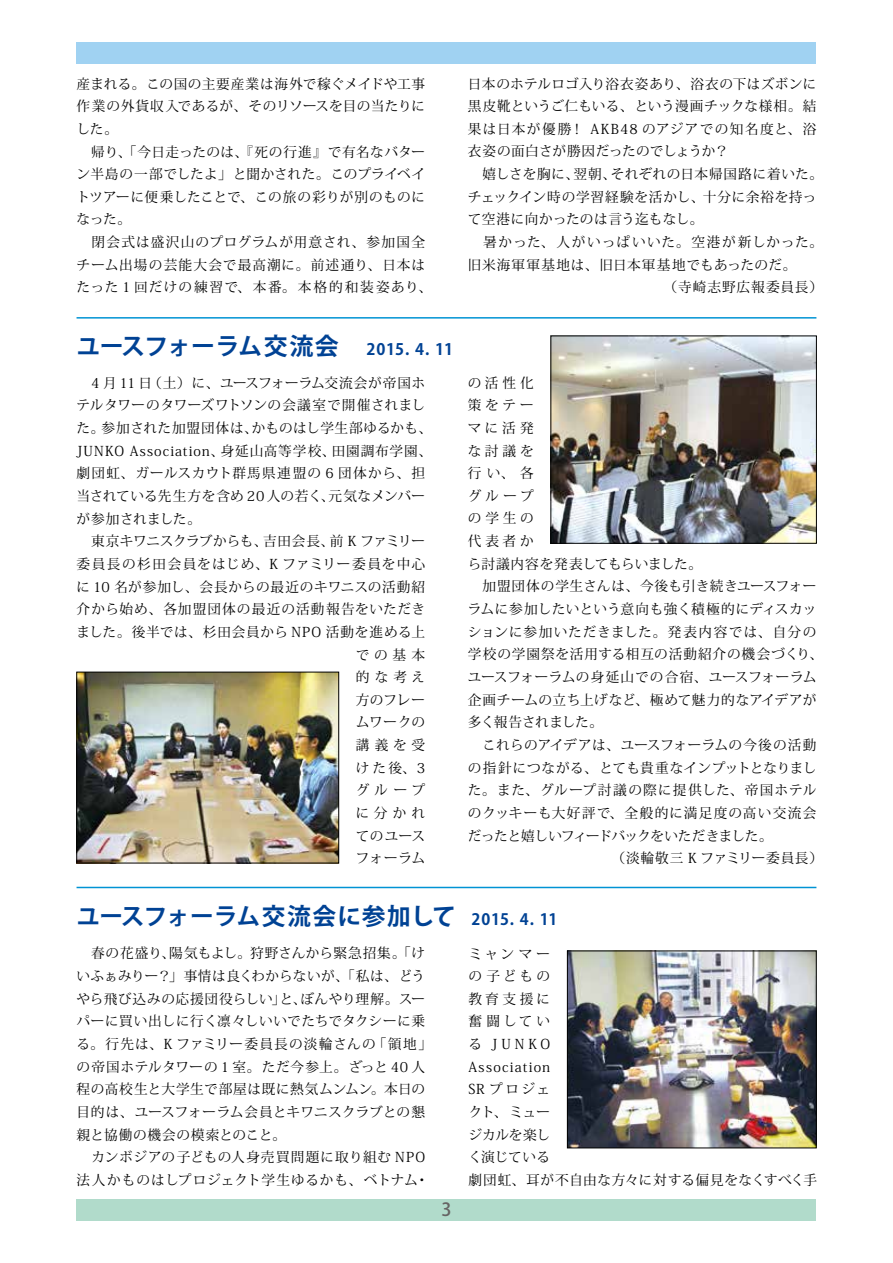
<style>
.page{position:relative;width:893px;height:1263px;background:#fff}
.page>*{position:absolute;margin:0;border:0;box-sizing:border-box;transform-origin:0 0}
.t1{font:700 24px "Koz Go Pro";letter-spacing:-.01em;color:#004294}
.t2{font:700 23.7px "Koz Go Pro";letter-spacing:.005em;color:#004294}
.t3{font:500 18px "Koz Go Pro";color:#666464}
.t4{font:13.65px/22.6px "Koz Min Pro";letter-spacing:.045em;color:#000}
.t5{font:13.65px/22.6px "Koz Min Pro";letter-spacing:.075em;color:#000}
.t6{font:13.65px "Koz Min Pro";letter-spacing:.015em;color:#000}
.t7{font:13.65px "Koz Min Pro";letter-spacing:.07em;color:#000}
.t8{font:13.65px "Koz Min Pro";letter-spacing:.025em;color:#000}
.t9{font:13.65px "Koz Min Pro";letter-spacing:.085em;color:#000}
.t10{font:13.65px "Koz Min Pro";letter-spacing:.02em;color:#000}
.t11{font:13.65px "Koz Min Pro";letter-spacing:.005em;color:#000}
.t12{font:13.65px "Koz Min Pro";letter-spacing:-.015em;color:#000}
.t13{font:13.65px "Koz Min Pro";letter-spacing:.01em;color:#000}
.t14{font:13.65px "Koz Min Pro";letter-spacing:.095em;color:#000}
.t15{font:13.65px "Koz Min Pro";letter-spacing:.09em;color:#000}
.t16{font:13.65px "Koz Min Pro";letter-spacing:-.03em;color:#000}
.t17{font:13.65px "Koz Min Pro";letter-spacing:-.01em;color:#000}
.t18{font:13.65px "Koz Min Pro";letter-spacing:-.02em;color:#000}
.s1{font-size:15.75px}
.s2{font-size:15.6px}
</style>
<div class="page">
<div style="left:77px;top:43px;width:739px;height:21px;background:#a0d2f2"></div>
<div style="left:77px;top:1199px;width:739px;height:21px;background:#b1dbcb"></div>
<hr style="left:77px;top:317px;width:739px;height:2px;background:#0093d4">
<hr style="left:77px;top:887px;width:739px;height:1px;background:#0093d4">
<img style="left:553px;top:338px;width:262px;height:203px">
<div style="left:551px;top:336px;width:266px;height:207px;border:1px solid #000"></div>
<img style="left:79px;top:674px;width:258px;height:187px">
<div style="left:77px;top:672px;width:262px;height:191px;border:1px solid #000"></div>
<img style="left:569px;top:953px;width:245px;height:193px">
<div style="left:567px;top:951px;width:249px;height:197px;border:1px solid #000"></div>
<p class="t4" style="left:77px;top:72px;width:357px">産まれる。この国の主要産業は海外で稼ぐメイドや工事作業の外貨収入であるが、そのリソースを目の当たりにした。<br>　帰り、「今日走ったのは、『死の行進』で有名なバターン半島の一部でしたよ」と聞かされた。このプライベイトツアーに便乗したことで、この旅の彩りが別のものになった。<br>　閉会式は盛沢山のプログラムが用意され、参加国全チーム出場の芸能大会で最高潮に。前述通り、日本はたった 1 回だけの練習で、本番。本格的和装姿あり、</p>
<p class="t8" style="left:468px;top:74px;width:350px">日本のホテルロゴ入り浴衣姿あり、浴衣の下はズボンに</p>
<p class="t13" style="left:468px;top:97px;width:350px">黒皮靴というご仁もいる、という漫画チックな様相。結</p>
<p class="t14" style="left:468px;top:119px;width:350px">果は日本が優勝！ AKB48 のアジアでの知名度と、浴</p>
<p class="t10" style="left:468px;top:142px;width:277px">衣姿の面白さが勝因だったのでしょうか？　</p>
<p class="t4" style="left:468px;top:162px;width:357px">　嬉しさを胸に、翌朝、それぞれの日本帰国路に着いた。</p>
<p class="t4" style="left:468px;top:185px;width:350px">チェックイン時の学習経験を活かし、十分に余裕を持っ</p>
<p class="t8" style="left:468px;top:210px;width:237px">て空港に向かったのは言う迄もなし。</p>
<p class="t9" style="left:468px;top:232px;width:357px">　暑かった、人がいっぱいいた。空港が新しかった。</p>
<p class="t4" style="left:468px;top:253px;width:330px">旧米海軍軍基地は、旧日本軍基地でもあったのだ。</p>
<p class="t7" style="left:663px;top:278px;width:161px">（寺崎志野広報委員長）</p>
<h1 class="t1" style="left:77px;top:331px;width:378px">ユースフォーラム交流会 <span class="s1">2015. 4. 11</span></h1>
<p class="t11" style="left:77px;top:373px;width:350px">　4 月 11 日（土）に、ユースフォーラム交流会が帝国ホ</p>
<p class="t4" style="left:77px;top:394px;width:350px">テルタワーのタワーズワトソンの会議室で開催されまし</p>
<p class="t4" style="left:77px;top:416px;width:357px">た。参加された加盟団体は、かものはし学生部ゆるかも、</p>
<p class="t7" style="left:77px;top:441px;width:357px">JUNKO Association、身延山高等学校、田園調布学園、</p>
<p class="t5" style="left:77px;top:461px;width:350px">劇団虹、ガールスカウト群馬県連盟の 6 団体から、担</p>
<p class="t6" style="left:77px;top:486px;width:350px">当されている先生方を含め 20 人の若く、元気なメンバー</p>
<p class="t4" style="left:77px;top:507px;width:126px">が参加されました。</p>
<p class="t12" style="left:77px;top:532px;width:350px">　東京キワニスクラブからも、吉田会長、前 K ファミリー</p>
<p class="t15" style="left:77px;top:554px;width:350px">委員長の杉田会員をはじめ、K ファミリー委員を中心</p>
<p class="t4" style="left:77px;top:575px;width:350px">に 10 名が参加し、会長からの最近のキワニスの活動紹</p>
<p class="t7" style="left:77px;top:599px;width:350px">介から始め、各加盟団体の最近の活動報告をいただき</p>
<p class="t4" style="left:77px;top:620px;width:350px">ました。後半では、杉田会員から NPO 活動を進める上</p>
<p class="t4" style="left:356px;top:643px;width:71px">での基本</p>
<p class="t4" style="left:356px;top:665px;width:71px">的な考え</p>
<p class="t4" style="left:356px;top:688px;width:71px">方のフレー</p>
<p class="t4" style="left:356px;top:711px;width:71px">ムワークの</p>
<p class="t4" style="left:356px;top:733px;width:71px">講義を受</p>
<p class="t4" style="left:356px;top:756px;width:71px">けた後、3</p>
<p class="t4" style="left:356px;top:779px;width:71px">グループ</p>
<p class="t4" style="left:356px;top:801px;width:71px">に分かれ</p>
<p class="t4" style="left:356px;top:824px;width:71px">てのユース</p>
<p class="t4" style="left:356px;top:846px;width:71px">フォーラム</p>
<p class="t4" style="left:468px;top:371px;width:67px">の活性化</p>
<p class="t4" style="left:468px;top:393px;width:67px">策をテー</p>
<p class="t4" style="left:468px;top:416px;width:67px">マに活発</p>
<p class="t4" style="left:468px;top:439px;width:67px">な討議を</p>
<p class="t4" style="left:468px;top:461px;width:67px">行い、各</p>
<p class="t4" style="left:468px;top:484px;width:67px">グループ</p>
<p class="t4" style="left:468px;top:507px;width:67px">の学生の</p>
<p class="t4" style="left:468px;top:529px;width:67px">代表者か</p>
<p class="t17" style="left:468px;top:554px;width:236px">ら討議内容を発表してもらいました。</p>
<p class="t8" style="left:468px;top:577px;width:350px">　加盟団体の学生さんは、今後も引き続きユースフォー</p>
<p class="t10" style="left:468px;top:599px;width:350px">ラムに参加したいという意向も強く積極的にディスカッ</p>
<p class="t5" style="left:468px;top:620px;width:350px">ションに参加いただきました。発表内容では、自分の</p>
<p class="t4" style="left:468px;top:642px;width:357px">学校の学園祭を活用する相互の活動紹介の機会づくり、</p>
<p class="t4" style="left:468px;top:665px;width:350px">ユースフォーラムの身延山での合宿、ユースフォーラム</p>
<p class="t4" style="left:468px;top:688px;width:350px">企画チームの立ち上げなど、極めて魅力的なアイデアが</p>
<p class="t18" style="left:468px;top:713px;width:137px">多く報告されました。</p>
<p class="t6" style="left:468px;top:735px;width:350px">　これらのアイデアは、ユースフォーラムの今後の活動</p>
<p class="t6" style="left:468px;top:758px;width:350px">の指針につながる、とても貴重なインプットとなりまし</p>
<p class="t5" style="left:468px;top:778px;width:350px">た。また、グループ討議の際に提供した、帝国ホテル</p>
<p class="t9" style="left:468px;top:803px;width:350px">のクッキーも大好評で、全般的に満足度の高い交流会</p>
<p class="t16" style="left:468px;top:826px;width:306px">だったと嬉しいフィードバックをいただきました。</p>
<p class="t4" style="left:612px;top:846px;width:213px">（淡輪敬三 K ファミリー委員長）</p>
<h2 class="t2" style="left:77px;top:901px;width:482px">ユースフォーラム交流会に参加して <span class="s2">2015. 4. 11</span></h2>
<p class="t4" style="left:77px;top:941px;width:357px">　春の花盛り、陽気もよし。狩野さんから緊急招集。「けいふぁみりー？」事情は良くわからないが、「私は、どうやら飛び込みの応援団役らしい」と、ぼんやり理解。スーパーに買い出しに行く凛々しいいでたちでタクシーに乗る。行先は、K ファミリー委員長の淡輪さんの「領地」の帝国ホテルタワーの 1 室。ただ今参上。ざっと 40 人程の高校生と大学生で部屋は既に熱気ムンムン。本日の目的は、ユースフォーラム会員とキワニスクラブとの懇親と協働の機会の模索とのこと。<br>　カンボジアの子どもの人身売買問題に取り組む NPO法人かものはしプロジェクト学生ゆるかも、ベトナム・</p>
<h3 class="t3" style="left:441px;top:1198px;width:12px">3</h3>
<p class="t5" style="left:468px;top:942px;width:350px">ミャンマー<br>の子どもの<br>教育支援に<br>奮闘してい<br>る JUNKO<br>Association<br>SR プロジェ<br>クト、ミュー<br>ジカルを楽し<br>く演じている<br>劇団虹、耳が不自由な方々に対する偏見をなくすべく手</p>
</div>
